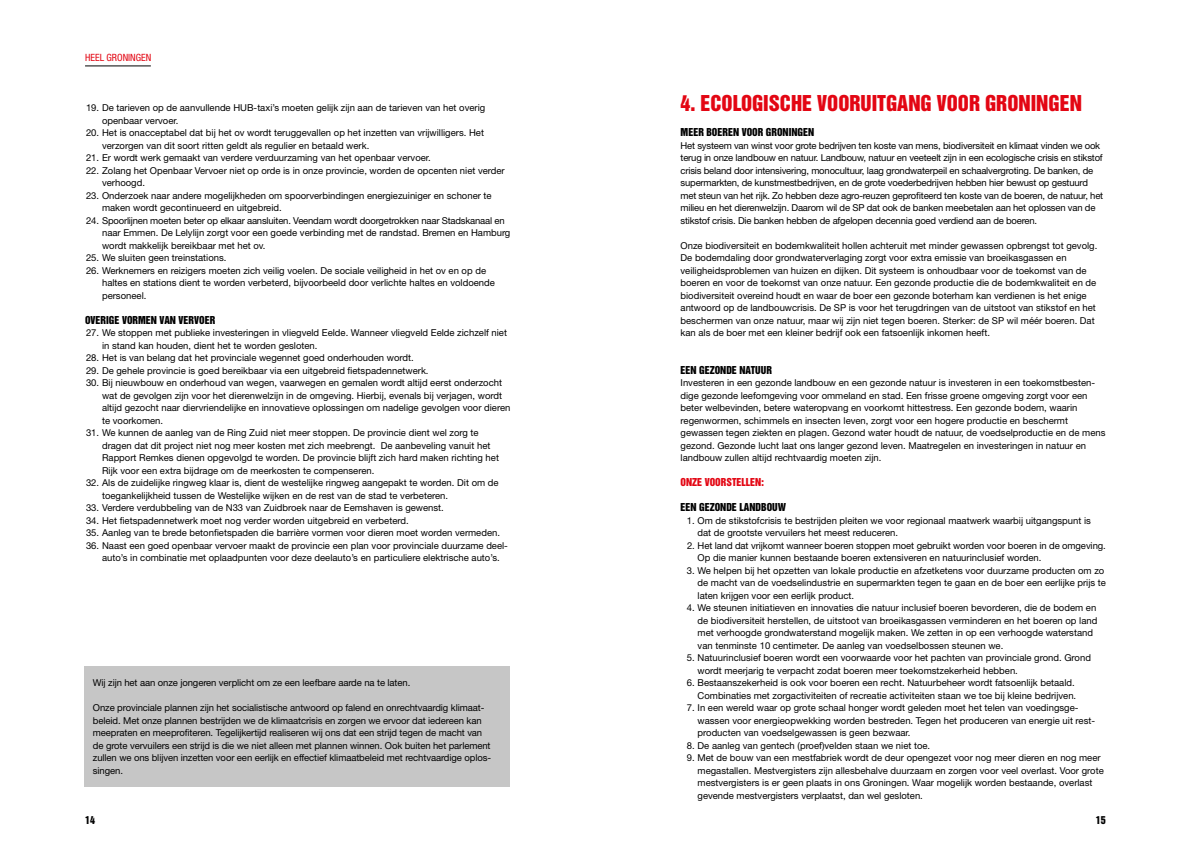
<style>
.page{position:relative;width:1191px;height:842px;background:#fff}
.page>*{position:absolute;margin:0;border:0;box-sizing:border-box;transform-origin:0 0}
.t1{font:20px "Helvetica Inserat LT Std";color:#e30613}
.t2{font:10px "Helvetica Inserat LT Std";color:#000}
.t3{font:10px "Helvetica Inserat LT Std";color:#e30613}
.t4{font:condensed 10px "Helvetica Neue LT Std";color:#e30613}
.t5{font:9.5px/12.5px "Helvetica Neue LT Std";color:#000}
.t6{font:9.5px/12.5px "Helvetica Neue LT Std";letter-spacing:-.02em;color:#000}
</style>
<div class="page">
<hr style="left:85px;top:66px;width:66px;height:1px;background:#000">
<div style="left:84px;top:666px;width:426px;height:120px;background:#c6c6c6"></div>
<p class="t4" style="left:85px;top:52px;width:68px">HEEL GRONINGEN</p>
<p class="t5" style="left:102px;top:101px;width:385px;text-indent:-16px">19. De tarieven op de aanvullende HUB-taxi’s moeten gelijk zijn aan de tarieven van het overig openbaar vervoer.</p>
<p class="t5" style="left:102px;top:126px;width:383px;text-indent:-16px">20. Het is onacceptabel dat bij het ov wordt teruggevallen op het inzetten van vrijwilligers. Het verzorgen van dit soort ritten geldt als regulier en betaald werk.</p>
<p class="t5" style="left:86px;top:151px;width:346px">21. Er wordt werk gemaakt van verdere verduurzaming van het openbaar vervoer.</p>
<p class="t5" style="left:102px;top:164px;width:404px;text-indent:-16px">22. Zolang het Openbaar Vervoer niet op orde is in onze provincie, worden de opcenten niet verder verhoogd.</p>
<p class="t5" style="left:102px;top:189px;width:391px;text-indent:-16px">23. Onderzoek naar andere mogelijkheden om spoorverbindingen energiezuiniger en schoner te maken wordt gecontinueerd en uitgebreid.</p>
<p class="t5" style="left:102px;top:214px;width:410px;text-indent:-16px">24. Spoorlijnen moeten beter op elkaar aansluiten. Veendam wordt doorgetrokken naar Stadskanaal en naar Emmen. De Lelylijn zorgt voor een goede verbinding met de randstad. Bremen en Hamburg wordt makkelijk bereikbaar met het ov.</p>
<p class="t5" style="left:86px;top:251px;width:142px">25. We sluiten geen treinstations.</p>
<p class="t5" style="left:102px;top:264px;width:394px;text-indent:-16px">26. Werknemers en reizigers moeten zich veilig voelen. De sociale veiligheid in het ov en op de haltes en stations dient te worden verbeterd, bijvoorbeeld door verlichte haltes en voldoende personeel.</p>
<p class="t2" style="left:85px;top:314px;width:132px">OVERIGE VORMEN VAN VERVOER</p>
<p class="t5" style="left:102px;top:326px;width:406px;text-indent:-16px">27. We stoppen met publieke investeringen in vliegveld Eelde. Wanneer vliegveld Eelde zichzelf niet in stand kan houden, dient het te worden gesloten.</p>
<p class="t5" style="left:86px;top:351px;width:329px">28. Het is van belang dat het provinciale wegennet goed onderhouden wordt.</p>
<p class="t5" style="left:86px;top:364px;width:344px">29. De gehele provincie is goed bereikbaar via een uitgebreid fietspadennetwerk.</p>
<p class="t5" style="left:102px;top:376px;width:410px;text-indent:-16px">30. Bij nieuwbouw en onderhoud van wegen, vaarwegen en gemalen wordt altijd eerst onderzocht wat de gevolgen zijn voor het dierenwelzijn in de omgeving. Hierbij, evenals bij verjagen, wordt altijd gezocht naar diervriendelijke en innovatieve oplossingen om nadelige gevolgen voor dieren te voorkomen.</p>
<p class="t5" style="left:102px;top:426px;width:398px;text-indent:-16px">31. We kunnen de aanleg van de Ring Zuid niet meer stoppen. De provincie dient wel zorg te dragen dat dit project niet nog meer kosten met zich meebrengt. De aanbeveling vanuit het Rapport Remkes dienen opgevolgd te worden. De provincie blijft zich hard maken richting het Rijk voor een extra bijdrage om de meerkosten te compenseren.</p>
<p class="t5" style="left:102px;top:476px;width:398px;text-indent:-16px">32. Als de zuidelijke ringweg klaar is, dient de westelijke ringweg aangepakt te worden. Dit om de toegankelijkheid tussen de Westelijke wijken en de rest van de stad te verbeteren.</p>
<p class="t5" style="left:86px;top:501px;width:359px">33. Verdere verdubbeling van de N33 van Zuidbroek naar de Eemshaven is gewenst.</p>
<p class="t5" style="left:86px;top:514px;width:324px">34. Het fietspadennetwerk moet nog verder worden uitgebreid en verbeterd.</p>
<p class="t5" style="left:86px;top:526px;width:415px">35. Aanleg van te brede betonfietspaden die barrière vormen voor dieren moet worden vermeden.</p>
<p class="t5" style="left:102px;top:539px;width:407px;text-indent:-16px">36. Naast een goed openbaar vervoer maakt de provincie een plan voor provinciale duurzame deel&shy;auto’s in combinatie met oplaadpunten voor deze deelauto’s en particuliere elektrische auto’s.</p>
<p class="t5" style="left:93px;top:676px;width:319px">Wij zijn het aan onze jongeren verplicht om ze een leefbare aarde na te laten.</p>
<p class="t5" style="left:93px;top:701px;width:399px">Onze provinciale plannen zijn het socialistische antwoord op falend en onrechtvaardig klimaat&shy;beleid. Met onze plannen bestrijden we de klimaatcrisis en zorgen we ervoor dat iedereen kan meepraten en meeprofiteren. Tegelijkertijd realiseren wij ons dat een strijd tegen de macht van de grote vervuilers een strijd is die we niet alleen met plannen winnen. Ook buiten het parlement zullen we ons blijven inzetten voor een eerlijk en effectief klimaatbeleid met rechtvaardige oplos&shy;singen.</p>
<h1 class="t1" style="left:680px;top:91px;width:403px">4. ECOLOGISCHE VOORUITGANG VOOR GRONINGEN</h1>
<p class="t2" style="left:680px;top:126px;width:135px">MEER BOEREN VOOR GRONINGEN</p>
<p class="t6" style="left:680px;top:139px;width:424px">Het systeem van winst voor grote bedrijven ten koste van mens, biodiversiteit en klimaat vinden we ook terug in onze landbouw en natuur. Landbouw, natuur en veeteelt zijn in een ecologische crisis en stikstof crisis beland door intensivering, monocultuur, laag grondwaterpeil en schaalvergroting. De banken, de supermarkten, de kunstmestbedrijven, en de grote voederbedrijven hebben hier bewust op gestuurd met steun van het rijk. Zo hebben deze agro-reuzen geprofiteerd ten koste van de boeren, de natuur, het milieu en het dierenwelzijn. Daarom wil de SP dat ook de banken meebetalen aan het oplossen van de stikstof crisis. Die banken hebben de afgelopen decennia goed verdiend aan de boeren.</p>
<p class="t5" style="left:680px;top:239px;width:418px">Onze biodiversiteit en bodemkwaliteit hollen achteruit met minder gewassen opbrengst tot gevolg.<br>De bodemdaling door grondwaterverlaging zorgt voor extra emissie van broeikasgassen en veiligheidsproblemen van huizen en dijken. Dit systeem is onhoudbaar voor de toekomst van de boeren en voor de toekomst van onze natuur. Een gezonde productie die de bodemkwaliteit en de biodiversiteit overeind houdt en waar de boer een gezonde boterham kan verdienen is het enige antwoord op de landbouwcrisis. De SP is voor het terugdringen van de uitstoot van stikstof en het beschermen van onze natuur, maar wij zijn niet tegen boeren. Sterker: de SP wil méér boeren. Dat kan als de boer met een kleiner bedrijf ook een fatsoenlijk inkomen heeft.</p>
<p class="t2" style="left:680px;top:364px;width:93px">EEN GEZONDE NATUUR</p>
<p class="t5" style="left:680px;top:376px;width:426px">Investeren in een gezonde landbouw en een gezonde natuur is investeren in een toekomstbesten&shy;dige gezonde leefomgeving voor ommeland en stad. Een frisse groene omgeving zorgt voor een beter welbevinden, betere wateropvang en voorkomt hittestress. Een gezonde bodem, waarin regenwormen, schimmels en insecten leven, zorgt voor een hogere productie en beschermt gewassen tegen ziekten en plagen. Gezond water houdt de natuur, de voedselproductie en de mens gezond. Gezonde lucht laat ons langer gezond leven. Maatregelen en investeringen in natuur en landbouw zullen altijd rechtvaardig moeten zijn.</p>
<p class="t3" style="left:680px;top:476px;width:85px">ONZE VOORSTELLEN:</p>
<p class="t2" style="left:680px;top:501px;width:107px">EEN GEZONDE LANDBOUW</p>
<p class="t5" style="left:697px;top:514px;width:395px;text-indent:-11px">1. Om de stikstofcrisis te bestrijden pleiten we voor regionaal maatwerk waarbij uitgangspunt is dat de grootste vervuilers het meest reduceren.</p>
<p class="t5" style="left:697px;top:539px;width:410px;text-indent:-11px">2. Het land dat vrijkomt wanneer boeren stoppen moet gebruikt worden voor boeren in de omgeving.<br>Op die manier kunnen bestaande boeren extensiveren en natuurinclusief worden.</p>
<p class="t5" style="left:697px;top:564px;width:410px;text-indent:-11px">3. We helpen bij het opzetten van lokale productie en afzetketens voor duurzame producten om zo de macht van de voedselindustrie en supermarkten tegen te gaan en de boer een eerlijke prijs te laten krijgen voor een eerlijk product.</p>
<p class="t5" style="left:697px;top:601px;width:401px;text-indent:-11px">4. We steunen initiatieven en innovaties die natuur inclusief boeren bevorderen, die de bodem en de biodiversiteit herstellen, de uitstoot van broeikasgassen verminderen en het boeren op land met verhoogde grondwaterstand mogelijk maken. We zetten in op een verhoogde waterstand van tenminste 10 centimeter. De aanleg van voedselbossen steunen we.</p>
<p class="t5" style="left:697px;top:651px;width:395px;text-indent:-11px">5. Natuurinclusief boeren wordt een voorwaarde voor het pachten van provinciale grond. Grond wordt meerjarig te verpacht zodat boeren meer toekomstzekerheid hebben.</p>
<p class="t5" style="left:687px;top:676px;width:391px;text-align:right">6. Bestaanszekerheid is ook voor boeren een recht. Natuurbeheer wordt fatsoenlijk betaald.<br>Combinaties met zorgactiviteiten of recreatie activiteiten staan we toe bij kleine bedrijven.</p>
<p class="t5" style="left:697px;top:701px;width:399px;text-indent:-11px">7. In een wereld waar op grote schaal honger wordt geleden moet het telen van voedingsge&shy;wassen voor energieopwekking worden bestreden. Tegen het produceren van energie uit rest&shy;producten van voedselgewassen is geen bezwaar.</p>
<p class="t5" style="left:687px;top:739px;width:245px">8. De aanleg van gentech (proef)velden staan we niet toe.</p>
<p class="t5" style="left:697px;top:751px;width:408px;text-indent:-11px">9. Met de bouw van een mestfabriek wordt de deur opengezet voor nog meer dieren en nog meer megastallen. Mestvergisters zijn allesbehalve duurzaam en zorgen voor veel overlast. Voor grote mestvergisters is er geen plaats in ons Groningen. Waar mogelijk worden bestaande, overlast gevende mestvergisters verplaatst, dan wel gesloten.</p>
<p class="t2" style="left:85px;top:814px;width:11px">14</p>
<p class="t2" style="left:1096px;top:814px;width:11px">15</p>
</div>
